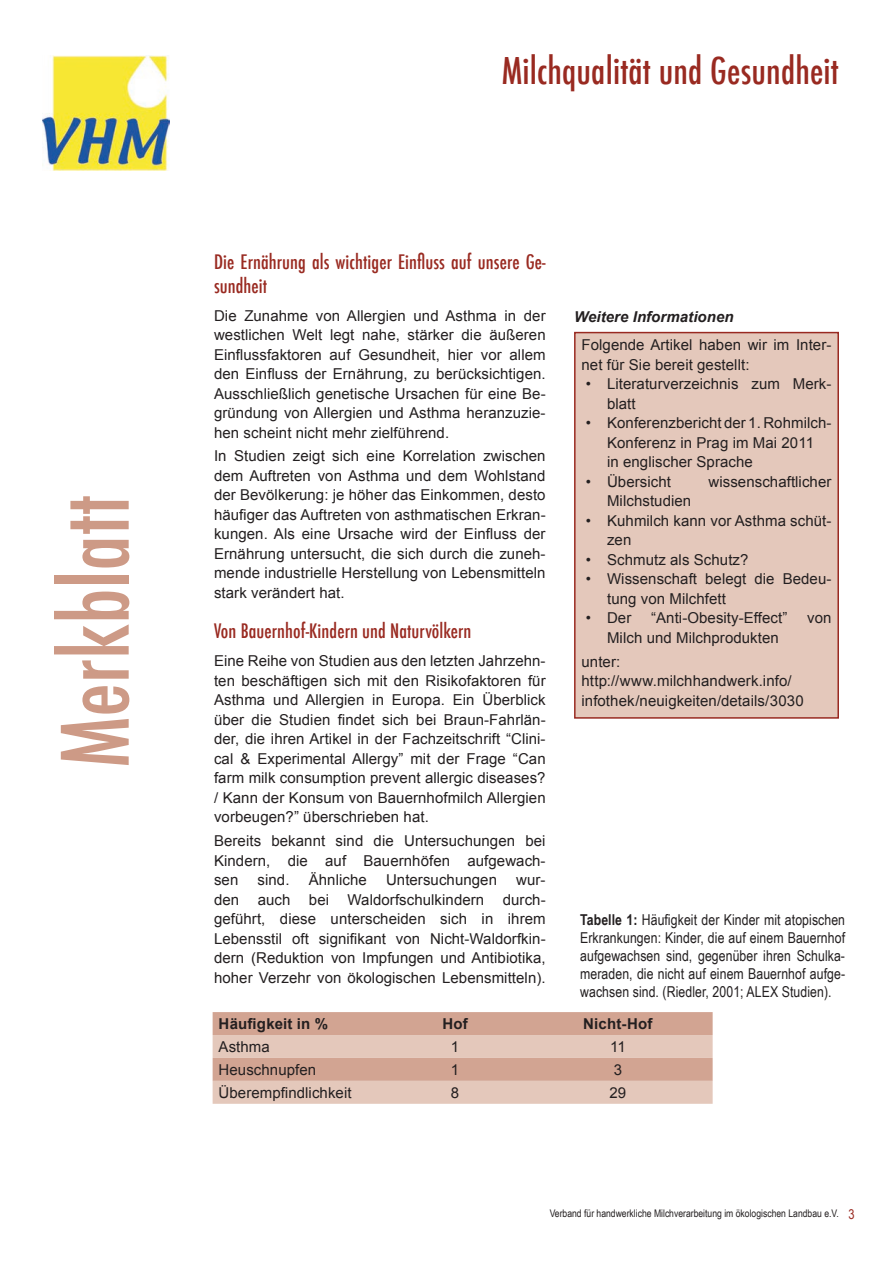
<style>
.page{position:relative;width:893px;height:1263px;background:#fff}
.page>*{position:absolute;margin:0;border:0;box-sizing:border-box;transform-origin:0 0}
.t1{font:500 condensed 90px "Futura";color:#cd9a86}
.t2{font:500 condensed 36px "Futura";letter-spacing:.005em;color:#992a21}
.t3{font:500 condensed 19.5px/23.4px "Futura";letter-spacing:.005em;color:#992a21}
.t4{font:15px/19.5px "Arial";letter-spacing:.005em;color:#231f20}
.t5{font:15px/18px "Arial Narrow";letter-spacing:.005em;color:#231f20;text-align:justify}
.t6{font:700 15px "Arial";letter-spacing:.01em;color:#231f20}
.t7{font:italic 700 15px "Arial";letter-spacing:.005em;color:#231f20}
.t8{font:10.5px "Arial Narrow";color:#231f20}
.s1{font-weight:700}
.s2{font-size:13.5px;color:#992a21}
</style>
<div class="page">
<img style="left:42px;top:56px;width:128px;height:115px">
<div style="left:575px;top:333px;width:263px;height:385px;background:#e4c8bb"></div>
<div style="left:574px;top:332px;width:265px;height:387px;border:2px solid #992a21"></div>
<svg style="left:213px;top:1012px;width:500px;height:92px;background:#dbb6a7"></svg>
<h1 class="t1" style="left:38px;top:768px;width:274px;rotate:-90deg">Merkblatt</h1>
<h2 class="t2" style="left:502px;top:48px;width:339px">Milchqualität und Gesundheit</h2>
<h3 class="t3" style="left:214px;top:250px;width:333px">Die Ernährung als wichtiger Einfluss auf unsere Ge&shy;sundheit</h3>
<p class="t4" style="left:214px;top:306px;width:333px;text-align:justify">Die Zunahme von Allergien und Asthma in der westlichen Welt legt nahe, stärker die äußeren Einflussfaktoren auf Gesundheit, hier vor allem den Einfluss der Ernährung, zu berücksichtigen.<br>Ausschließlich genetische Ursachen für eine Be&shy;gründung von Allergien und Asthma heranzuzie&shy;hen scheint nicht mehr zielführend.</p>
<p class="t4" style="left:214px;top:446px;width:333px;text-align:justify">In Studien zeigt sich eine Korrelation zwischen dem Auftreten von Asthma und dem Wohlstand der Bevölkerung: je höher das Einkommen, desto häufiger das Auftreten von asthmatischen Erkran&shy;kungen. Als eine Ursache wird der Einfluss der Ernährung untersucht, die sich durch die zuneh&shy;mende industrielle Herstellung von Lebensmitteln stark verändert hat.</p>
<h3 class="t3" style="left:214px;top:619px;width:259px">Von Bauernhof-Kindern und Naturvölkern</h3>
<p class="t4" style="left:214px;top:651px;width:333px;text-align:justify">Eine Reihe von Studien aus den letzten Jahrzehn&shy;ten beschäftigen sich mit den Risikofaktoren für Asthma und Allergien in Europa. Ein Überblick über die Studien findet sich bei Braun-Fahrlän&shy;der, die ihren Artikel in der Fachzeitschrift “Clini&shy;cal &amp; Experimental Allergy” mit der Frage “Can farm milk consumption prevent allergic diseases? / Kann der Konsum von Bauernhofmilch Allergien vorbeugen?” überschrieben hat.</p>
<p class="t4" style="left:214px;top:831px;width:333px;text-align:justify">Bereits bekannt sind die Untersuchungen bei Kindern, die auf Bauernhöfen aufgewach&shy;sen</p>
<p class="t4" style="left:258px;top:870px;width:33px">sind.</p>
<p class="t4" style="left:309px;top:870px;width:60px">Ähnliche</p>
<p class="t4" style="left:386px;top:870px;width:113px">Untersuchungen</p>
<p class="t4" style="left:214px;top:870px;width:333px;text-align:justify;text-indent:302px">wur&shy;den auch bei Waldorfschulkindern durch&shy;geführt, diese unterscheiden sich in ihrem Lebensstil oft signifikant von Nicht-Waldorfkin&shy;dern (Reduktion von Impfungen und Antibiotika, hoher Verzehr von ökologischen Lebensmitteln).</p>
<p class="t7" style="left:574px;top:307px;width:161px">Weitere Informationen</p>
<p class="t4" style="left:582px;top:335px;width:251px">Folgende Artikel haben wir im Inter&shy;net für Sie bereit gestellt:</p>
<p class="t4" style="left:607px;top:374px;width:226px;text-indent:-21px">• Literaturverzeichnis zum Merk&shy;blatt</p>
<p class="t4" style="left:607px;top:413px;width:226px;text-indent:-21px">• Konferenzbericht der 1. Rohmilch-<br>Konferenz in Prag im Mai 2011<br>in englischer Sprache</p>
<p class="t4" style="left:586px;top:472px;width:87px">• Übersicht</p>
<p class="t4" style="left:708px;top:472px;width:124px">wissenschaftlicher</p>
<p class="t4" style="left:607px;top:491px;width:86px">Milchstudien</p>
<p class="t4" style="left:607px;top:511px;width:226px;text-indent:-21px">• Kuhmilch kann vor Asthma schüt&shy;zen</p>
<p class="t4" style="left:586px;top:550px;width:164px">• Schmutz als Schutz?</p>
<p class="t4" style="left:607px;top:569px;width:226px;text-indent:-21px">• Wissenschaft belegt die Bedeu&shy;tung von Milchfett</p>
<p class="t4" style="left:586px;top:608px;width:47px">• Der</p>
<p class="t4" style="left:651px;top:608px;width:138px">“Anti-Obesity-Effect”</p>
<p class="t4" style="left:807px;top:608px;width:26px">von</p>
<p class="t4" style="left:582px;top:626px;width:199px;line-height:23.7px;text-indent:26px">Milch und Milchprodukten unter:</p>
<p class="t4" style="left:582px;top:671px;width:224px">http://www.milchhandwerk.info/ infothek/neuigkeiten/details/3030</p>
<p class="t5" style="left:580px;top:910px;width:266px"><span class="s1">Tabelle 1:</span> Häufigkeit der Kinder mit atopischen Erkrankungen: Kinder, die auf einem Bauernhof aufgewachsen sind, gegenüber ihren Schulka&shy;meraden, die nicht auf einem Bauernhof aufge&shy;wachsen sind. (Riedler, 2001; ALEX Studien).</p>
<p class="t6" style="left:219px;top:1014px;width:111px">Häufigkeit in %</p>
<p class="t6" style="left:442px;top:1014px;width:27px">Hof</p>
<p class="t6" style="left:583px;top:1014px;width:71px">Nicht-Hof</p>
<p class="t4" style="left:219px;top:1037px;width:53px">Asthma</p>
<p class="t4" style="left:451px;top:1037px;width:10px">1</p>
<p class="t4" style="left:610px;top:1037px;width:17px">11</p>
<p class="t4" style="left:219px;top:1060px;width:99px">Heuschnupfen</p>
<p class="t4" style="left:451px;top:1060px;width:10px">1</p>
<p class="t4" style="left:614px;top:1060px;width:10px">3</p>
<p class="t4" style="left:219px;top:1083px;width:134px">Überempfindlichkeit</p>
<p class="t4" style="left:451px;top:1083px;width:10px">8</p>
<p class="t4" style="left:609px;top:1083px;width:18px">29</p>
<p class="t8" style="left:550px;top:1207px;width:306px">Verband für handwerkliche Milchverarbeitung im ökologischen Landbau e.V. <span class="s2">3</span></p>
</div>
